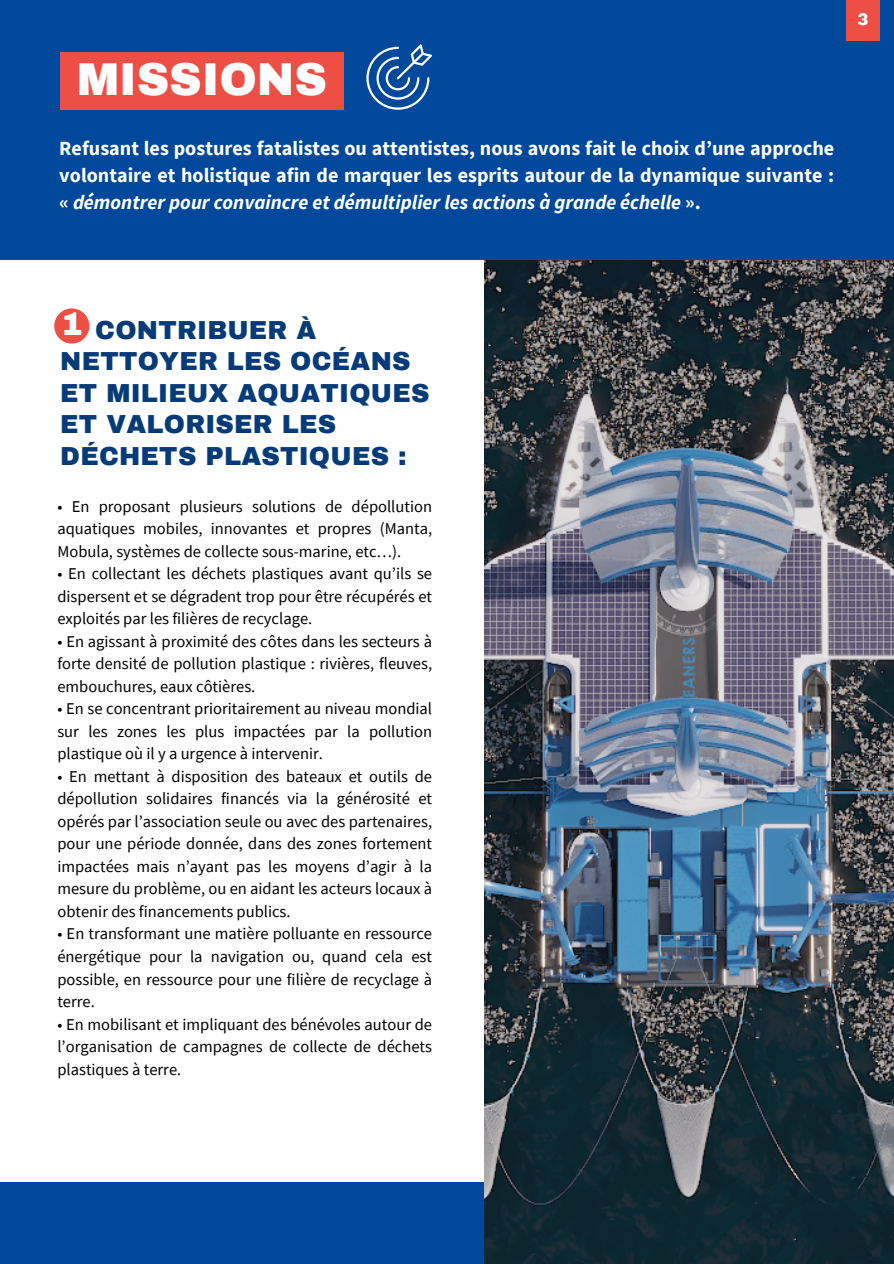
<style>
.page{position:relative;width:894px;height:1264px;background:#fff}
.page>*{position:absolute;margin:0;border:0;box-sizing:border-box;transform-origin:0 0}
.t1{font:900 45px "Archivo";color:#fff}
.t2{font:900 32.25px "Archivo";color:#fff}
.t3{font:900 25.5px/31.5px "Archivo";letter-spacing:.01em;color:#063b79}
.t4{font:700 20.1px/27px "Source Sans Pro";color:#fff;text-align:justify}
.t5{font:16.5px/22.5px "Source Sans Pro";color:#000;text-align:justify}
.t6{font:900 16.5px "Archivo";color:#fff}
.s1{font-style:italic}
</style>
<div class="page">
<div style="left:0;top:1182px;width:893px;height:81px;background:#00489b"></div>
<img style="left:484px;top:259px;width:409px;height:1004px">
<div style="left:0;top:0;width:893px;height:259px;background:#00489b"></div>
<div style="left:845px;top:0;width:34px;height:41px;background:#ed4f45"></div>
<div style="left:60px;top:52px;width:283px;height:58px;background:#ed4f45"></div>
<svg style="left:366px;top:44px;width:65px;height:66px"></svg>
<div style="left:54px;top:308px;width:35px;height:35px;background:#ed4f45;border-radius:50%"></div>
<h1 class="t1" style="left:77px;top:56px;width:252px">MISSIONS</h1>
<p class="t4" style="left:59px;top:134px;width:776px">Refusant les postures fatalistes ou attentistes, nous avons fait le choix d’une approche volontaire et holistique afin de marquer les esprits autour de la dynamique suivante : « <span class="s1">démontrer pour convaincre et démultiplier les actions à grande échelle</span> ».</p>
<p class="t6" style="left:857px;top:10px;width:13px">3</p>
<h2 class="t2" style="left:61px;top:307px;width:23px">1</h2>
<h3 class="t3" style="left:60px;top:314px;width:370px;text-indent:35px">CONTRIBUER À<br>NETTOYER LES OCÉANS<br>ET MILIEUX AQUATIQUES<br>ET VALORISER LES<br>DÉCHETS PLASTIQUES :</h3>
<p class="t5" style="left:57px;top:494px;width:376px">• En proposant plusieurs solutions de dépollution aquatiques mobiles, innovantes et propres (Manta, Mobula, systèmes de collecte sous-marine, etc…).</p>
<p class="t5" style="left:57px;top:562px;width:376px">• En collectant les déchets plastiques avant qu’ils se dispersent et se dégradent trop pour être récupérés et exploités par les filières de recyclage.</p>
<p class="t5" style="left:57px;top:629px;width:376px">• En agissant à proximité des côtes dans les secteurs à forte densité de pollution plastique : rivières, fleuves, embouchures, eaux côtières.</p>
<p class="t5" style="left:57px;top:697px;width:376px">• En se concentrant prioritairement au niveau mondial sur les zones les plus impactées par la pollution plastique où il y a urgence à intervenir.</p>
<p class="t5" style="left:57px;top:764px;width:376px">• En mettant à disposition des bateaux et outils de dépollution solidaires financés via la générosité et opérés par l’association seule ou avec des partenaires, pour une période donnée, dans des zones fortement impactées mais n’ayant pas les moyens d’agir à la mesure du problème, ou en aidant les acteurs locaux à obtenir des financements publics.</p>
<p class="t5" style="left:57px;top:922px;width:376px">• En transformant une matière polluante en ressource énergétique pour la navigation ou, quand cela est possible, en ressource pour une filière de recyclage à terre.</p>
<p class="t5" style="left:57px;top:1012px;width:376px">• En mobilisant et impliquant des bénévoles autour de l’organisation de campagnes de collecte de déchets plastiques à terre.</p>
</div>
